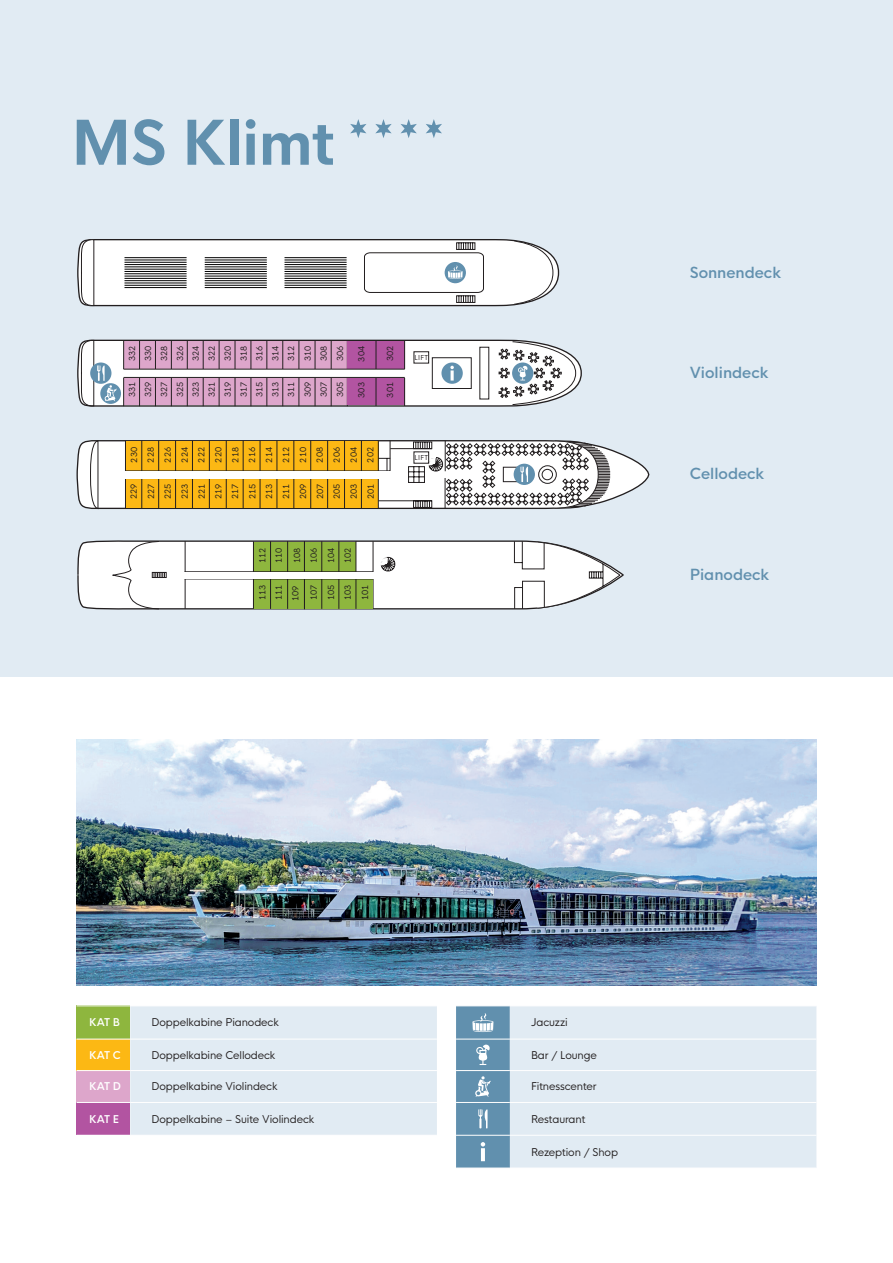
<style>
.page{position:relative;width:893px;height:1263px;background:#fff}
.page>*{position:absolute;margin:0;border:0;box-sizing:border-box;transform-origin:0 0}
.t1{font:700 60px "HK Nova";letter-spacing:-.02em;color:#6190ae}
.t2{font:600 15px "HK Nova";color:#6190ae}
.t3{font:10.5px "HK Nova";letter-spacing:-.01em;color:#231f20}
.t4{font:600 10.5px "HK Nova";letter-spacing:-.04em;color:#fff}
.t5{font:8.25px/17px "HK Nova";color:#231f20;text-align:justify}
.t6{font:6.75px "HK Nova";letter-spacing:.05em;color:#231f20}
</style>
<div class="page">
<div style="left:0;top:0;width:893px;height:676px;background:#e1ebf3"></div>
<svg style="left:350px;top:119px;width:92px;height:19px"></svg>
<svg style="left:76px;top:239px;width:573px;height:271px"></svg>
<svg style="left:77px;top:540px;width:547px;height:69px;background:#ebecec"></svg>
<div style="left:271px;top:542px;width:85px;height:30px;background:#8eb63e"></div>
<div style="left:288px;top:579px;width:85px;height:29px;background:#8eb63e"></div>
<div style="left:253px;top:542px;width:34px;height:30px;background:#8eb63e"></div>
<div style="left:253px;top:579px;width:35px;height:29px;background:#8eb63e"></div>
<hr style="left:321px;top:541px;width:1px;height:68px;background:#231f20">
<hr style="left:339px;top:541px;width:1px;height:68px;background:#231f20">
<hr style="left:270px;top:541px;width:1px;height:68px;background:#231f20">
<hr style="left:287px;top:541px;width:1px;height:68px;background:#231f20">
<hr style="left:253px;top:541px;width:1px;height:68px;background:#231f20">
<hr style="left:304px;top:541px;width:1px;height:68px;background:#231f20">
<div style="left:185px;top:571px;width:189px;height:8px;border:1px solid #231f20"></div>
<hr style="left:356px;top:541px;width:1px;height:68px;background:#231f20">
<div style="left:181px;top:572px;width:193px;height:7px;background:#fff"></div>
<div style="left:77px;top:1006px;width:53px;height:33px;background:#8eb63e"></div>
<div style="left:130px;top:1006px;width:307px;height:129px;background:#e1ebf3"></div>
<div style="left:77px;top:1039px;width:53px;height:31px;background:#fcb814"></div>
<div style="left:77px;top:1070px;width:53px;height:32px;background:#dda6cb"></div>
<div style="left:77px;top:1102px;width:53px;height:33px;background:#b254a1"></div>
<hr style="left:77px;top:1039px;width:53px;height:1px;background:#fff">
<hr style="left:130px;top:1039px;width:307px;height:1px;background:#fff">
<hr style="left:130px;top:1070px;width:307px;height:1px;background:#fff">
<hr style="left:130px;top:1102px;width:307px;height:1px;background:#fff">
<hr style="left:77px;top:1070px;width:53px;height:1px;background:#fff">
<hr style="left:77px;top:1102px;width:53px;height:1px;background:#fff">
<div style="left:510px;top:1006px;width:306px;height:162px;background:#e1ebf3"></div>
<hr style="left:510px;top:1039px;width:306px;height:1px;background:#fff">
<hr style="left:510px;top:1070px;width:306px;height:1px;background:#fff">
<hr style="left:510px;top:1102px;width:306px;height:1px;background:#fff">
<hr style="left:510px;top:1135px;width:306px;height:1px;background:#fff">
<svg style="left:456px;top:1006px;width:54px;height:162px;background:#6f9ab5"></svg>
<hr style="left:481px;top:1148px;width:4px;height:13px;background:#fff">
<img style="left:77px;top:740px;width:739px;height:245px">
<h1 class="t1" style="left:71px;top:109px;width:266px">MS Klimt</h1>
<p class="t5" style="left:267px;top:361px;width:17px;line-height:16.2px;rotate:-90deg">314<br>312<br>310<br>308<br>306</p>
<p class="t5" style="left:188px;top:361px;width:17px;line-height:15.9px;rotate:-90deg">324<br>322<br>320<br>318<br>316</p>
<p class="t5" style="left:188px;top:397px;width:17px;line-height:16px;rotate:-90deg">323<br>321<br>319<br>317<br>315<br>313<br>311<br>309<br>307<br>305</p>
<p class="t5" style="left:124px;top:361px;width:17px;line-height:15.9px;rotate:-90deg">332<br>330<br>328<br>326</p>
<p class="t6" style="left:414px;top:354px;width:15px">LIFT</p>
<p class="t5" style="left:353px;top:361px;width:17px;rotate:-90deg">304</p>
<p class="t5" style="left:382px;top:361px;width:17px;rotate:-90deg">302</p>
<p class="t5" style="left:124px;top:397px;width:17px;line-height:15.9px;rotate:-90deg">331<br>329<br>327<br>325</p>
<p class="t5" style="left:353px;top:398px;width:17px;rotate:-90deg">303</p>
<p class="t5" style="left:382px;top:397px;width:17px;rotate:-90deg">301</p>
<p class="t5" style="left:126px;top:463px;width:17px;rotate:-90deg">230<br>228<br>226<br>224<br>222<br>220</p>
<p class="t5" style="left:126px;top:499px;width:17px;rotate:-90deg">229<br>227<br>225<br>223<br>221<br>219</p>
<p class="t5" style="left:227px;top:463px;width:17px;rotate:-90deg">218<br>216<br>214<br>212<br>210<br>208<br>206<br>204<br>202</p>
<p class="t5" style="left:227px;top:499px;width:17px;rotate:-90deg">217<br>215<br>213<br>211<br>209<br>207<br>205<br>203<br>201</p>
<p class="t5" style="left:254px;top:563px;width:17px;line-height:16.5px;rotate:-90deg">112<br>110</p>
<p class="t5" style="left:289px;top:563px;width:17px;line-height:16.5px;rotate:-90deg">108<br>106</p>
<p class="t5" style="left:323px;top:563px;width:17px;rotate:-90deg">104<br>102</p>
<p class="t5" style="left:254px;top:601px;width:18px;rotate:-90deg">113<br>111<br>109</p>
<p class="t5" style="left:305px;top:600px;width:17px;rotate:-90deg">107<br>105<br>103<br>101</p>
<p class="t6" style="left:414px;top:454px;width:15px">LIFT</p>
<h2 class="t2" style="left:690px;top:264px;width:93px">Sonnendeck</h2>
<h2 class="t2" style="left:690px;top:364px;width:80px">Violindeck</h2>
<h2 class="t2" style="left:690px;top:465px;width:76px">Cellodeck</h2>
<h2 class="t2" style="left:690px;top:566px;width:81px">Pianodeck</h2>
<p class="t4" style="left:89px;top:1017px;width:32px">KAT B</p>
<p class="t3" style="left:152px;top:1018px;width:129px">Doppelkabine Pianodeck</p>
<p class="t4" style="left:89px;top:1049px;width:33px">KAT C</p>
<p class="t3" style="left:152px;top:1051px;width:125px">Doppelkabine Cellodeck</p>
<p class="t4" style="left:89px;top:1081px;width:33px">KAT D</p>
<p class="t3" style="left:152px;top:1082px;width:127px">Doppelkabine Violindeck</p>
<p class="t4" style="left:89px;top:1113px;width:31px">KAT E</p>
<p class="t3" style="left:152px;top:1115px;width:164px">Doppelkabine – Suite Violindeck</p>
<p class="t3" style="left:531px;top:1018px;width:38px">Jacuzzi</p>
<p class="t3" style="left:531px;top:1051px;width:67px">Bar / Lounge</p>
<p class="t3" style="left:531px;top:1082px;width:67px">Fitnesscenter</p>
<p class="t3" style="left:531px;top:1115px;width:56px">Restaurant</p>
<p class="t3" style="left:531px;top:1147px;width:88px">Rezeption / Shop</p>
</div>
